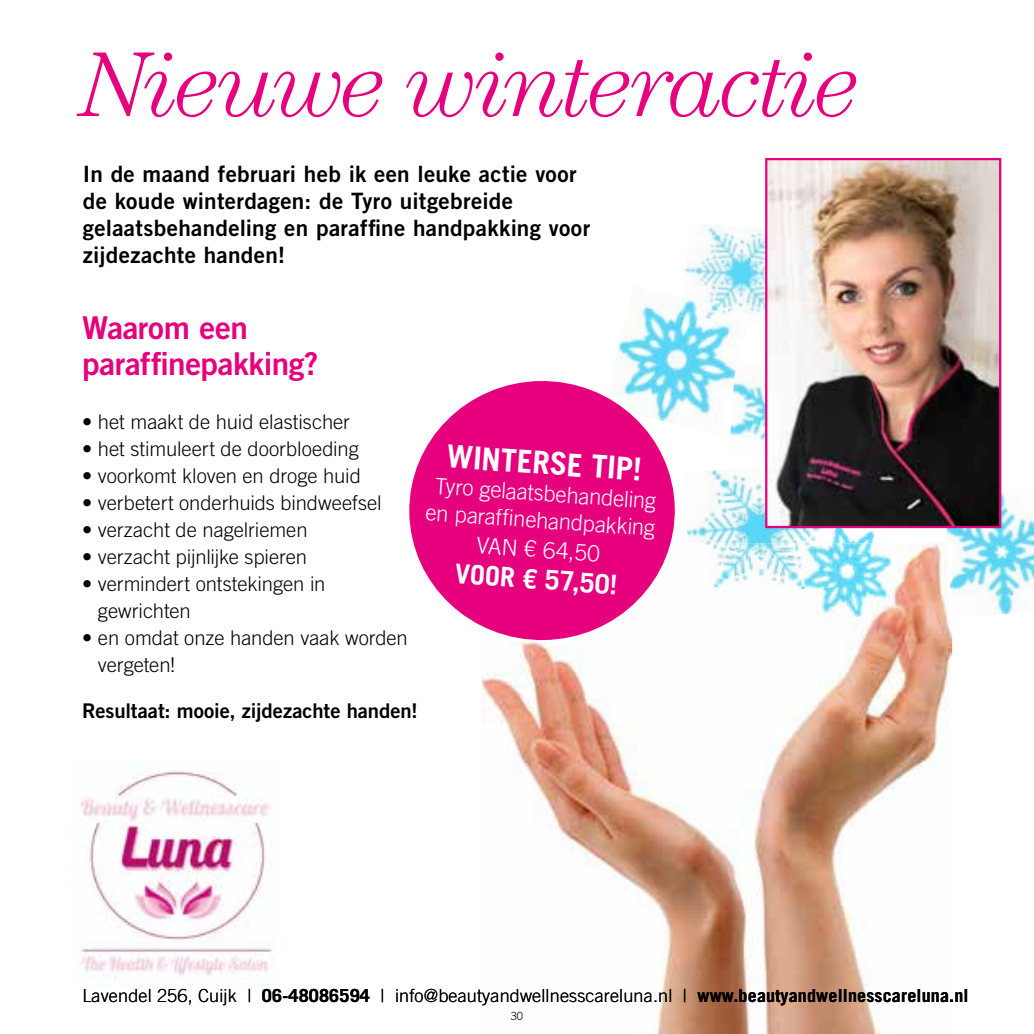
<style>
.page{position:relative;width:1034px;height:1034px;background:#fff}
.page>*{position:absolute;margin:0;border:0;box-sizing:border-box;transform-origin:0 0}
.t1{font:italic 300 92.25px "Century Std";letter-spacing:-.035em;color:#e6007d}
.t2{font:31.5px/36px "Trade Gothic LT Std Bd 2";letter-spacing:-.015em;color:#e6007d}
.t3{font:700 31.5px "Trade Gothic LT Std";color:#fff}
.t4{font:700 27px "Trade Gothic LT Std";color:#fff}
.t5{font:22.5px/27px "Trade Gothic LT Std Bd 2";letter-spacing:.015em;color:#000}
.t6{font:300 22.5px/27px "Trade Gothic LT Std";color:#fff;text-align:center}
.t7{font:300 20.25px/27px "Trade Gothic LT Std";letter-spacing:-.005em;color:#000}
.t8{font:20.25px "Trade Gothic LT Std Bd 2";letter-spacing:-.005em;color:#000}
.t9{font:300 18px "Trade Gothic LT Std";letter-spacing:.01em;color:#000}
.t10{font:300 11.25px "Trade Gothic LT Std";color:#000}
.s1{font-weight:700}
</style>
<div class="page">
<img style="left:481px;top:543px;width:470px;height:490px">
<img style="left:943px;top:490px;width:90px;height:127px">
<img style="left:947px;top:543px;width:4px;height:69px">
<img style="left:731px;top:379px;width:34px;height:73px">
<img style="left:687px;top:470px;width:105px;height:73px">
<img style="left:687px;top:543px;width:118px;height:53px">
<img style="left:685px;top:225px;width:80px;height:97px">
<img style="left:617px;top:285px;width:131px;height:150px">
<img style="left:734px;top:362px;width:3px;height:14px">
<img style="left:682px;top:298px;width:67px;height:23px">
<img style="left:833px;top:528px;width:53px;height:15px">
<img style="left:805px;top:543px;width:97px;height:84px">
<img style="left:792px;top:528px;width:41px;height:15px">
<img style="left:794px;top:543px;width:42px;height:45px">
<img style="left:765px;top:158px;width:236px;height:370px">
<svg style="left:409px;top:379px;width:267px;height:262px;fill:#e6007d"></svg>
<img style="left:80px;top:771px;width:195px;height:209px">
<h1 class="t1" style="left:83px;top:32px;width:778px">Nieuwe winteractie</h1>
<p class="t5" style="left:83px;top:160px;width:508px">In de maand februari heb ik een leuke actie voor de koude winterdagen: de Tyro uitgebreide gelaatsbehandeling en paraffine handpakking voor zijdezachte handen!</p>
<h2 class="t2" style="left:82px;top:309px;width:238px">Waarom een paraffinepakking?</h2>
<p class="t7" style="left:82px;top:407px;width:269px">• het maakt de huid elastischer</p>
<p class="t7" style="left:82px;top:434px;width:278px">• het stimuleert de doorbloeding</p>
<p class="t7" style="left:82px;top:461px;width:280px">• voorkomt kloven en droge huid</p>
<p class="t7" style="left:82px;top:488px;width:301px">• verbetert onderhuids bindweefsel</p>
<p class="t7" style="left:82px;top:515px;width:227px">• verzacht de nagelriemen</p>
<p class="t7" style="left:82px;top:542px;width:226px">• verzacht pijnlijke spieren</p>
<p class="t7" style="left:98px;top:569px;width:229px;text-indent:-16px">• vermindert ontstekingen in gewrichten</p>
<p class="t7" style="left:98px;top:623px;width:311px;text-indent:-16px">• en omdat onze handen vaak worden vergeten!</p>
<p class="t8" style="left:82px;top:698px;width:337px">Resultaat: mooie, zijdezachte handen!</p>
<h2 class="t3" style="left:448px;top:436px;width:196px;rotate:4deg">WINTERSE TIP!</h2>
<p class="t6" style="left:428px;top:471px;width:231px;rotate:4deg">Tyro gelaatsbehandeling en paraffi nehandpakking</p>
<p class="t6" style="left:477px;top:531px;width:125px;rotate:4deg">VAN € 64,50</p>
<h3 class="t4" style="left:456px;top:556px;width:164px;rotate:4deg">VOOR € 57,50!</h3>
<p class="t9" style="left:82px;top:984px;width:887px">Lavendel 256, Cuijk | <span class="s1">06-48086594</span> | info@beautyandwellnesscareluna.nl | <span class="s1">www.beautyandwellnesscareluna.nl</span></p>
<p class="t10" style="left:511px;top:1008px;width:14px">30</p>
</div>
